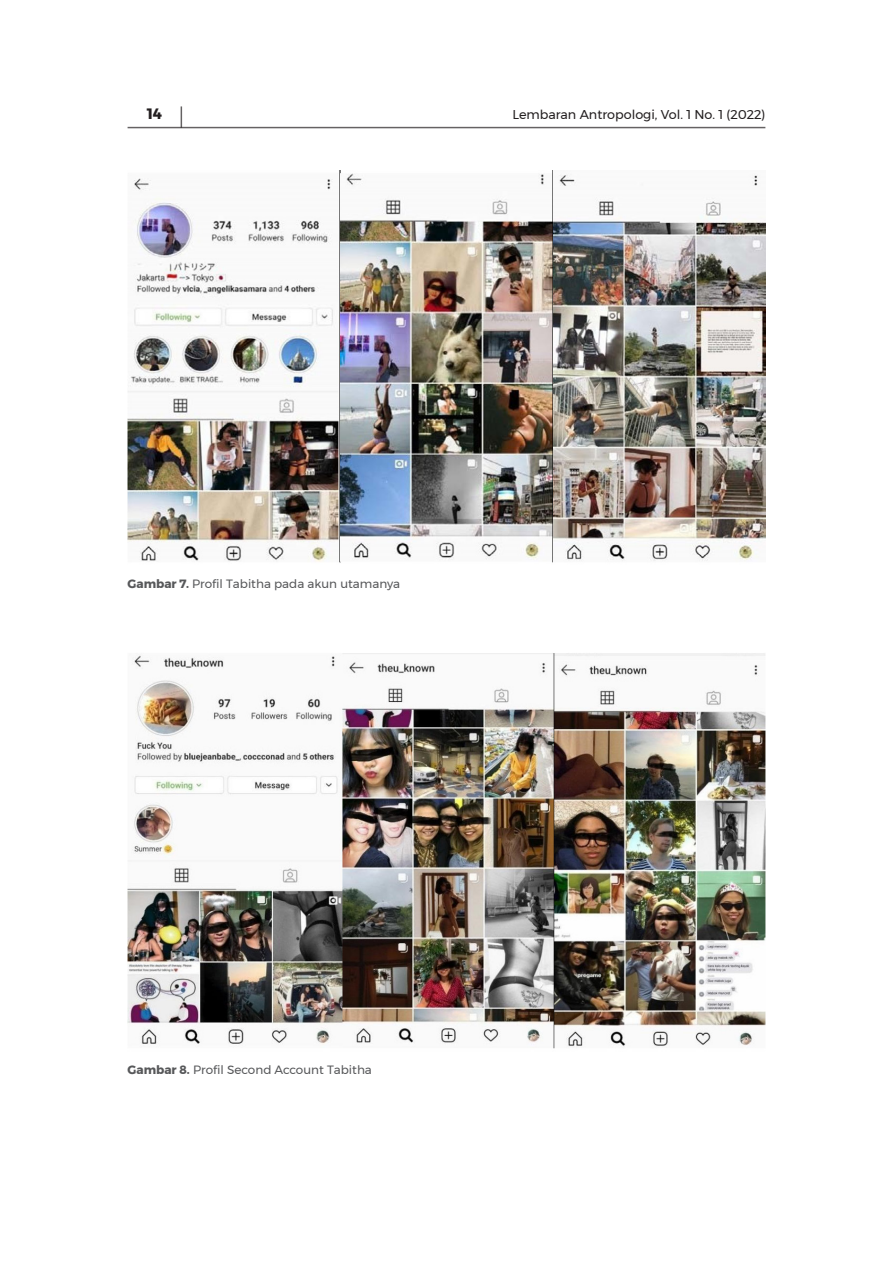
<style>
.page{position:relative;width:893px;height:1263px;background:#fff}
.page>*{position:absolute;margin:0;border:0;box-sizing:border-box;transform-origin:0 0}
.t1{font:700 15px "Montserrat";color:#231f20}
.t2{font:12.75px "Montserrat";color:#231f20}
.tabel___gambar{font:12px "Montserrat";color:#57585a}
.s1{font-weight:700}
</style>
<div class="page">
<hr style="left:128px;top:127px;width:637px;height:1px;background:#231f20">
<svg style="left:181px;top:106px;width:1px;height:22px"></svg>
<img style="left:128px;top:170px;width:637px;height:393px">
<img style="left:128px;top:653px;width:637px;height:396px">
<p class="t1" style="left:147px;top:102px;width:17px">14</p>
<p class="t2" style="left:512px;top:105px;width:254px">Lembaran Antropologi, Vol. 1 No. 1 (2022)</p>
<p class="tabel___gambar" style="left:128px;top:575px;width:274px"><span class="s1">Gambar 7.</span> Profil Tabitha pada akun utamanya</p>
<p class="tabel___gambar" style="left:128px;top:1061px;width:246px"><span class="s1">Gambar 8.</span> Profil Second Account Tabitha</p>
</div>
